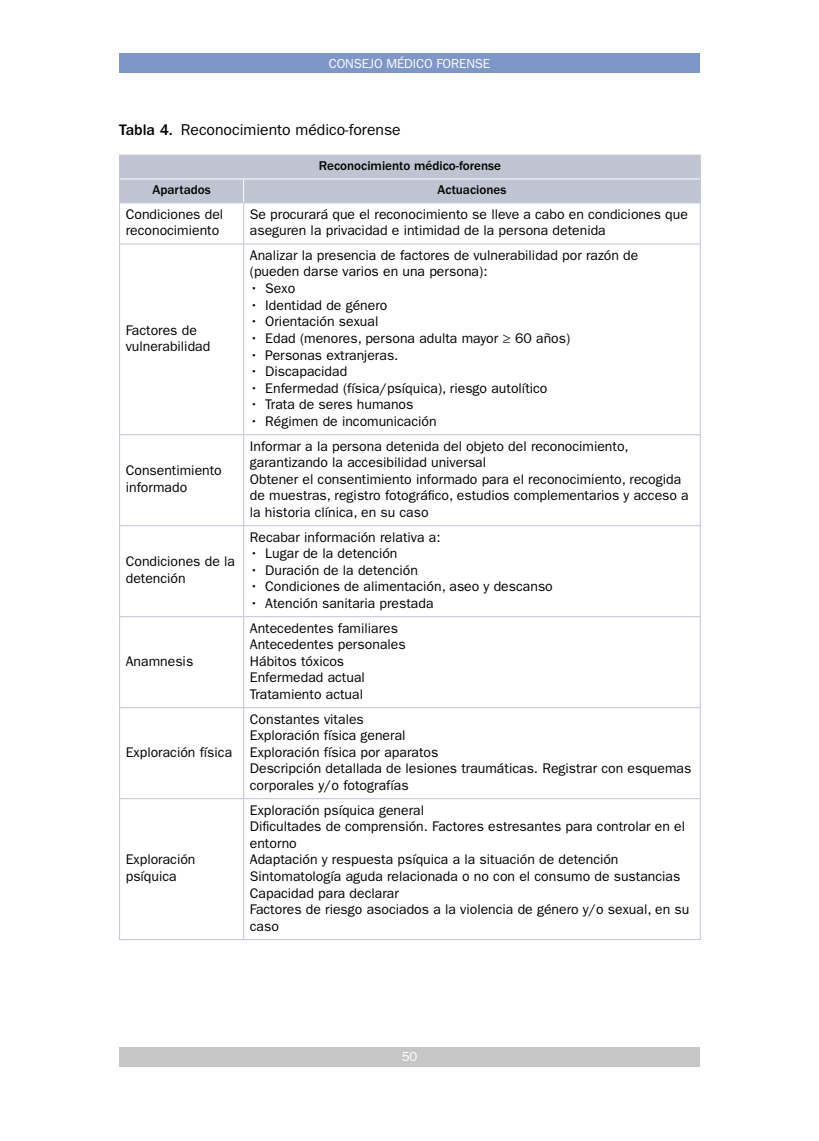
<style>
.page{position:relative;width:819px;height:1141px;background:#fff}
.page>*{position:absolute;margin:0;border:0;box-sizing:border-box;transform-origin:0 0}
.Tabla_Titulo{font:15.75px "ITC Franklin Gothic Std";color:#000}
.Tabla_Texto{font:14px/16.6px "ITC Franklin Gothic Std";color:#000}
.Tabla_Cabecera{font:500 13.12px "ITC Franklin Gothic Std";color:#000}
.t1{font:13.12px "ITC Franklin Gothic Std";letter-spacing:-.01em;color:#fff}
.s1{font-weight:500}
</style>
<div class="page">
<div style="left:119px;top:53px;width:580px;height:20px;background:#7f96c9"></div>
<div style="left:119px;top:1047px;width:580px;height:20px;background:#c6c6c6"></div>
<hr style="left:119px;top:203px;width:1px;height:41px;background:#c0c3d1">
<hr style="left:243px;top:203px;width:1px;height:41px;background:#c0c3d1">
<hr style="left:699px;top:203px;width:1px;height:41px;background:#c0c3d1">
<hr style="left:119px;top:244px;width:125px;height:1px;background:#c0c3d1">
<hr style="left:119px;top:244px;width:1px;height:190px;background:#c0c3d1">
<hr style="left:244px;top:244px;width:456px;height:1px;background:#c0c3d1">
<hr style="left:243px;top:244px;width:1px;height:190px;background:#c0c3d1">
<hr style="left:699px;top:244px;width:1px;height:190px;background:#c0c3d1">
<hr style="left:119px;top:434px;width:125px;height:1px;background:#c0c3d1">
<hr style="left:119px;top:435px;width:1px;height:90px;background:#c0c3d1">
<hr style="left:244px;top:434px;width:456px;height:1px;background:#c0c3d1">
<hr style="left:243px;top:435px;width:1px;height:90px;background:#c0c3d1">
<hr style="left:699px;top:435px;width:1px;height:90px;background:#c0c3d1">
<hr style="left:119px;top:525px;width:125px;height:1px;background:#c0c3d1">
<hr style="left:119px;top:526px;width:1px;height:90px;background:#c0c3d1">
<hr style="left:244px;top:525px;width:456px;height:1px;background:#c0c3d1">
<hr style="left:243px;top:526px;width:1px;height:90px;background:#c0c3d1">
<hr style="left:699px;top:526px;width:1px;height:90px;background:#c0c3d1">
<hr style="left:119px;top:616px;width:125px;height:1px;background:#c0c3d1">
<hr style="left:119px;top:617px;width:1px;height:90px;background:#c0c3d1">
<hr style="left:244px;top:616px;width:456px;height:1px;background:#c0c3d1">
<hr style="left:243px;top:617px;width:1px;height:90px;background:#c0c3d1">
<hr style="left:699px;top:617px;width:1px;height:90px;background:#c0c3d1">
<hr style="left:119px;top:707px;width:125px;height:1px;background:#c0c3d1">
<hr style="left:119px;top:708px;width:1px;height:90px;background:#c0c3d1">
<hr style="left:244px;top:707px;width:456px;height:1px;background:#c0c3d1">
<hr style="left:243px;top:708px;width:1px;height:90px;background:#c0c3d1">
<hr style="left:699px;top:708px;width:1px;height:90px;background:#c0c3d1">
<hr style="left:119px;top:798px;width:125px;height:1px;background:#c0c3d1">
<hr style="left:119px;top:799px;width:1px;height:140px;background:#c0c3d1">
<hr style="left:244px;top:798px;width:456px;height:1px;background:#c0c3d1">
<hr style="left:243px;top:799px;width:1px;height:140px;background:#c0c3d1">
<hr style="left:699px;top:799px;width:1px;height:140px;background:#c0c3d1">
<hr style="left:119px;top:939px;width:125px;height:1px;background:#c0c3d1">
<hr style="left:244px;top:939px;width:456px;height:1px;background:#c0c3d1">
<div style="left:119px;top:155px;width:581px;height:48px;background:#c0c3d1"></div>
<p class="t1" style="left:328px;top:56px;width:163px">CONSEJO MÉDICO FORENSE</p>
<p class="Tabla_Titulo" style="left:119px;top:120px;width:283px"><span class="s1">Tabla 4.</span> Reconocimiento médico-forense</p>
<p class="Tabla_Cabecera" style="left:319px;top:159px;width:184px">Reconocimiento médico-forense</p>
<p class="Tabla_Cabecera" style="left:152px;top:182px;width:60px">Apartados</p>
<p class="Tabla_Cabecera" style="left:437px;top:182px;width:70px">Actuaciones</p>
<p class="Tabla_Texto" style="left:126px;top:206px;width:99px">Condiciones del reconocimiento</p>
<p class="Tabla_Texto" style="left:250px;top:206px;width:439px">Se procurará que el reconocimiento se lleve a cabo en condiciones que aseguren la privacidad e intimidad de la persona detenida</p>
<p class="Tabla_Texto" style="left:126px;top:322px;width:86px">Factores de vulnerabilidad</p>
<p class="Tabla_Texto" style="left:126px;top:463px;width:98px">Consentimiento informado</p>
<p class="Tabla_Texto" style="left:126px;top:553px;width:111px">Condiciones de la detención</p>
<p class="Tabla_Texto" style="left:126px;top:653px;width:69px">Anamnesis</p>
<p class="Tabla_Texto" style="left:126px;top:744px;width:108px">Exploración física</p>
<p class="Tabla_Texto" style="left:126px;top:851px;width:71px">Exploración psíquica</p>
<p class="Tabla_Texto" style="left:250px;top:247px;width:390px">Analizar la presencia de factores de vulnerabilidad por razón de</p>
<p class="Tabla_Texto" style="left:250px;top:263px;width:239px">(pueden darse varios en una persona):</p>
<p class="Tabla_Texto" style="left:250px;top:280px;width:47px">• Sexo</p>
<p class="Tabla_Texto" style="left:250px;top:297px;width:139px">• Identidad de género</p>
<p class="Tabla_Texto" style="left:250px;top:313px;width:130px">• Orientación sexual</p>
<p class="Tabla_Texto" style="left:250px;top:330px;width:322px">• Edad (menores, persona adulta mayor ≥ 60 años)</p>
<p class="Tabla_Texto" style="left:250px;top:347px;width:150px">• Personas extranjeras.</p>
<p class="Tabla_Texto" style="left:250px;top:363px;width:99px">• Discapacidad</p>
<p class="Tabla_Texto" style="left:250px;top:380px;width:299px">• Enfermedad (física/psíquica), riesgo autolítico</p>
<p class="Tabla_Texto" style="left:250px;top:396px;width:165px">• Trata de seres humanos</p>
<p class="Tabla_Texto" style="left:250px;top:413px;width:188px">• Régimen de incomunicación</p>
<p class="Tabla_Texto" style="left:250px;top:438px;width:380px">Informar a la persona detenida del objeto del reconocimiento, garantizando la accesibilidad universal</p>
<p class="Tabla_Texto" style="left:250px;top:471px;width:440px">Obtener el consentimiento informado para el reconocimiento, recogida de muestras, registro fotográfico, estudios complementarios y acceso a la historia clínica, en su caso</p>
<p class="Tabla_Texto" style="left:250px;top:529px;width:192px">Recabar información relativa a:</p>
<p class="Tabla_Texto" style="left:250px;top:545px;width:149px">• Lugar de la detención</p>
<p class="Tabla_Texto" style="left:250px;top:562px;width:169px">• Duración de la detención</p>
<p class="Tabla_Texto" style="left:250px;top:578px;width:304px">• Condiciones de alimentación, aseo y descanso</p>
<p class="Tabla_Texto" style="left:250px;top:595px;width:185px">• Atención sanitaria prestada</p>
<p class="Tabla_Texto" style="left:250px;top:620px;width:150px">Antecedentes familiares</p>
<p class="Tabla_Texto" style="left:250px;top:636px;width:157px">Antecedentes personales</p>
<p class="Tabla_Texto" style="left:250px;top:653px;width:96px">Hábitos tóxicos</p>
<p class="Tabla_Texto" style="left:250px;top:669px;width:117px">Enfermedad actual</p>
<p class="Tabla_Texto" style="left:250px;top:686px;width:115px">Tratamiento actual</p>
<p class="Tabla_Texto" style="left:250px;top:711px;width:115px">Constantes vitales</p>
<p class="Tabla_Texto" style="left:250px;top:727px;width:157px">Exploración física general</p>
<p class="Tabla_Texto" style="left:250px;top:744px;width:190px">Exploración física por aparatos</p>
<p class="Tabla_Texto" style="left:250px;top:760px;width:443px">Descripción detallada de lesiones traumáticas. Registrar con esquemas corporales y/o fotografías</p>
<p class="Tabla_Texto" style="left:250px;top:802px;width:176px">Exploración psíquica general</p>
<p class="Tabla_Texto" style="left:250px;top:818px;width:437px">Dificultades de comprensión. Factores estresantes para controlar en el entorno</p>
<p class="Tabla_Texto" style="left:250px;top:851px;width:370px">Adaptación y respuesta psíquica a la situación de detención</p>
<p class="Tabla_Texto" style="left:250px;top:868px;width:432px">Sintomatología aguda relacionada o no con el consumo de sustancias</p>
<p class="Tabla_Texto" style="left:250px;top:885px;width:150px">Capacidad para declarar</p>
<p class="Tabla_Texto" style="left:250px;top:901px;width:441px">Factores de riesgo asociados a la violencia de género y/o sexual, en su caso</p>
<p class="t1" style="left:401px;top:1049px;width:17px">50</p>
</div>
